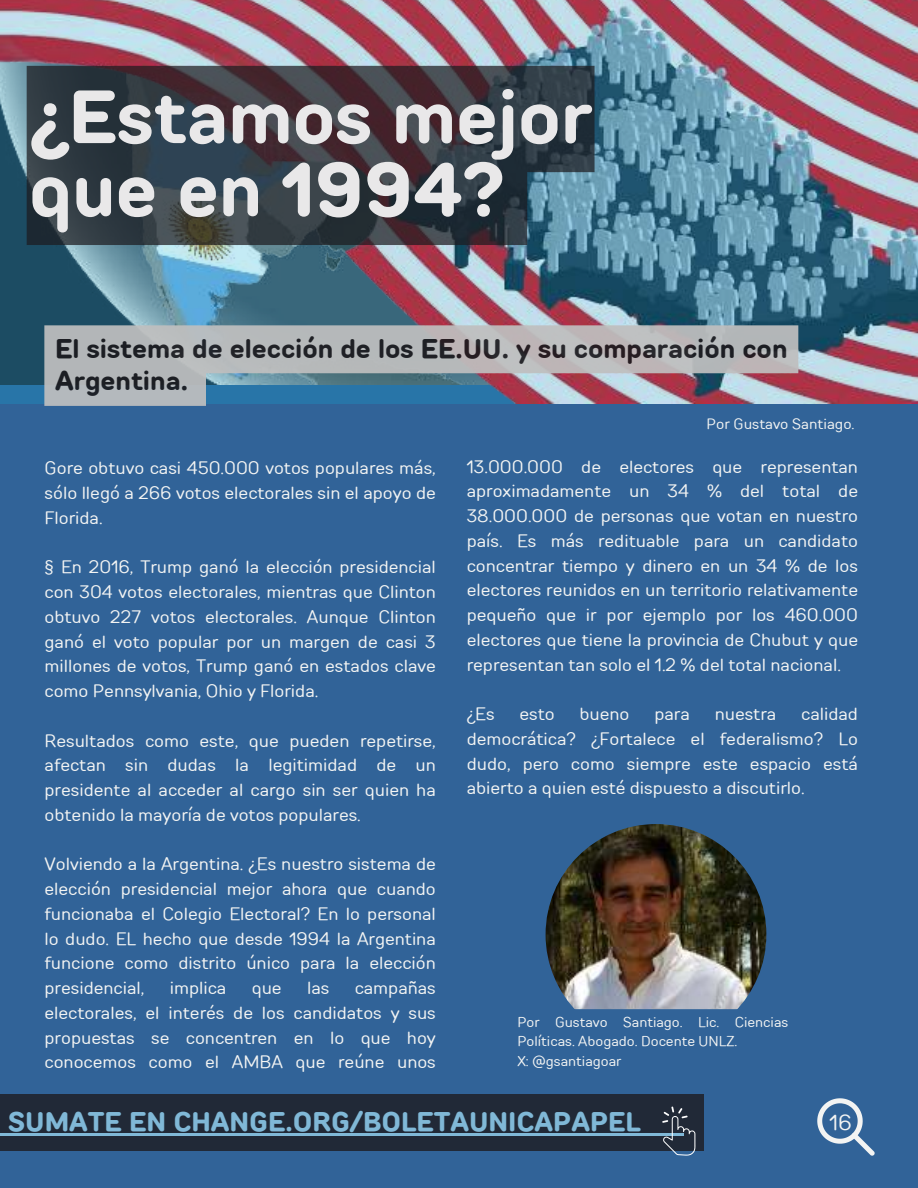
<style>
.page{position:relative;width:918px;height:1188px;background:#316398}
.page>*{position:absolute;margin:0;border:0;box-sizing:border-box;transform-origin:0 0}
.t1{font:700 75.15px/72.9px "TT Rounds Neue";color:#e9e8e9}
.t2{font:700 27px/32.7px "TT Rounds Neue";color:#1d1b1f}
.t3{font:700 27px "TT Rounds Neue";color:#94cee7}
.t4{font:21.75px "TT Rounds Neue";color:#f3f4f3}
.t5{font:18px/24.8px "TT Rounds Neue";color:#f3f4f3;text-align:justify}
.t6{font:15px "TT Rounds Neue";color:#f3f4f3}
.t7{font:14.25px/19.4px "TT Rounds Neue";color:#f3f4f3}
</style>
<div class="page">
<svg style="left:817px;top:1098px;width:58px;height:58px"></svg>
<div style="left:0;top:1094px;width:703px;height:57px;background:#212937"></div>
<svg style="left:0;top:1133px;width:8px;height:2px"></svg>
<hr style="left:8px;top:1133px;width:633px;height:2px;background:#94cee7">
<hr style="left:641px;top:1133px;width:43px;height:2px;background:#94cee7">
<svg style="left:662px;top:1106px;width:33px;height:50px"></svg>
<img style="left:0;top:0;width:918px;height:403px">
<svg style="left:44px;top:325px;width:754px;height:81px;background:#a0a5af"></svg>
<svg style="left:27px;top:66px;width:568px;height:179px;background:#373d46"></svg>
<img style="left:546px;top:824px;width:220px;height:221px;border-radius:50%">
<svg style="left:575px;top:1009px;width:162px;height:36px"></svg>
<h1 class="t1" style="left:29px;top:81px;width:565px">¿Estamos mejor que en 1994?</h1>
<h2 class="t2" style="left:55px;top:332px;width:734px">El sistema de elección de los EE.UU. y su comparación con<br>Argentina.</h2>
<p class="t5" style="left:45px;top:455px;width:393px">Gore obtuvo casi 450.000 votos populares más, sólo llegó a 266 votos electorales sin el apoyo de Florida.</p>
<p class="t5" style="left:45px;top:554px;width:393px">§ En 2016, Trump ganó la elección presidencial con 304 votos electorales, mientras que Clinton obtuvo 227 votos electorales. Aunque Clinton ganó el voto popular por un margen de casi 3 millones de votos, Trump ganó en estados clave como Pennsylvania, Ohio y Florida.</p>
<p class="t5" style="left:45px;top:728px;width:393px">Resultados como este, que pueden repetirse, afectan sin dudas la legitimidad de un presidente al acceder al cargo sin ser quien ha obtenido la mayoría de votos populares.</p>
<p class="t5" style="left:45px;top:851px;width:393px">Volviendo a la Argentina. ¿Es nuestro sistema de elección presidencial mejor ahora que cuando funcionaba el Colegio Electoral? En lo personal lo dudo. EL hecho que desde 1994 la Argentina funcione como distrito único para la elección presidencial,</p>
<p class="t5" style="left:45px;top:975px;width:393px;text-indent:310px">campañas electorales, el interés de los candidatos y sus propuestas se concentren en lo que hoy conocemos como el AMBA que reúne unos</p>
<p class="t5" style="left:170px;top:975px;width:58px">implica</p>
<p class="t5" style="left:252px;top:975px;width:31px">que</p>
<p class="t5" style="left:307px;top:975px;width:24px">las</p>
<p class="t6" style="left:707px;top:414px;width:149px">Por Gustavo Santiago.</p>
<p class="t5" style="left:467px;top:454px;width:393px">13.000.000 de electores que representan aproximadamente un 34 % del total de 38.000.000 de personas que votan en nuestro país. Es más redituable para un candidato concentrar tiempo y dinero en un 34 % de los electores reunidos en un territorio relativamente pequeño que ir por ejemplo por los 460.000 electores que tiene la provincia de Chubut y que representan tan solo el 1.2 % del total nacional.</p>
<p class="t5" style="left:467px;top:701px;width:29px">¿Es</p>
<p class="t5" style="left:519px;top:701px;width:37px">esto</p>
<p class="t5" style="left:580px;top:701px;width:52px">bueno</p>
<p class="t5" style="left:654px;top:701px;width:37px">para</p>
<p class="t5" style="left:715px;top:701px;width:63px">nuestra</p>
<p class="t5" style="left:467px;top:701px;width:393px;text-indent:334px">calidad democrática? ¿Fortalece el federalismo? Lo dudo, pero como siempre este espacio está abierto a quien esté dispuesto a discutirlo.</p>
<p class="t7" style="left:517px;top:1012px;width:272px">Por Gustavo Santiago. Lic. Ciencias<br>Políticas. Abogado. Docente UNLZ.<br>X: @gsantiagoar</p>
<h2 class="t3" style="left:8px;top:1104px;width:634px">SUMATE EN CHANGE.ORG/BOLETAUNICAPAPEL</h2>
<p class="t4" style="left:829px;top:1108px;width:24px">16</p>
</div>
